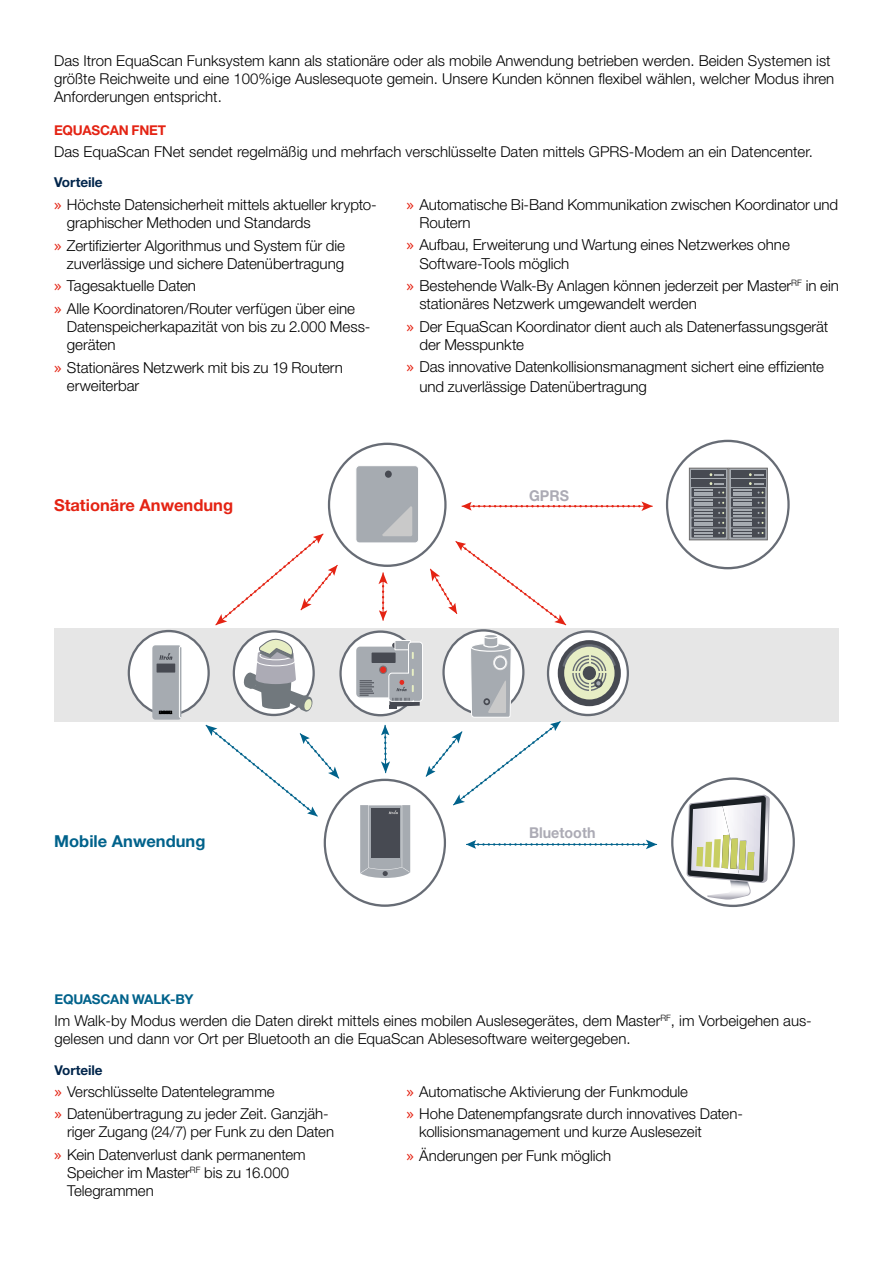
<style>
.page{position:relative;width:893px;height:1263px;background:#fff}
.page>*{position:absolute;margin:0;border:0;box-sizing:border-box;transform-origin:0 0}
.t1{font:700 16.5px "Helvetica Neue LT Std";color:#e42313}
.t2{font:700 16.5px "Helvetica Neue LT Std";color:#00628b}
.t3{font:300 15.15px/18.1px "Helvetica Neue LT Std";letter-spacing:-.005em;color:#000}
.t4{font:300 15px/18px "Helvetica Neue LT Std";color:#000}
.t5{font:700 15px "Helvetica Neue LT Std";color:#acabb5;scale:.95 1}
.t6{font:700 13.65px "Helvetica Neue LT Std";letter-spacing:-.01em;color:#00254b}
.t7{font:700 13.5px "Helvetica Neue LT Std";letter-spacing:-.015em;color:#00628b}
.t8{font:700 13.5px "Helvetica Neue LT Std";letter-spacing:-.015em;color:#e42313}
.t9{font:700 13.5px "Helvetica Neue LT Std";letter-spacing:-.01em;color:#00254b}
.s1{font-family:"Lucida Grande";font-weight:400;color:#e42313}
</style>
<div class="page">
<div style="left:54px;top:628px;width:785px;height:93px;background:#e6e6e6"></div>
<div style="left:328px;top:443px;width:119px;height:124px;border:2px solid #676c75;border-radius:50%"></div>
<svg style="left:462px;top:501px;width:191px;height:10px"></svg>
<div style="left:689px;top:468px;width:39px;height:72px;border:1px solid #706f6f"></div>
<svg style="left:691px;top:528px;width:35px;height:10px"></svg>
<div style="left:691px;top:518px;width:35px;height:9px;background:#474a52"></div>
<div style="left:691px;top:508px;width:35px;height:10px;background:#474a52"></div>
<div style="left:691px;top:498px;width:35px;height:9px;background:#474a52"></div>
<div style="left:691px;top:488px;width:35px;height:9px;background:#474a52"></div>
<div style="left:691px;top:479px;width:35px;height:8px;background:#474a52"></div>
<svg style="left:694px;top:482px;width:30px;height:54px"></svg>
<div style="left:691px;top:470px;width:35px;height:8px;background:#474a52"></div>
<svg style="left:710px;top:473px;width:14px;height:3px"></svg>
<div style="left:729px;top:468px;width:38px;height:72px;border:1px solid #706f6f"></div>
<svg style="left:731px;top:528px;width:34px;height:10px"></svg>
<div style="left:731px;top:518px;width:34px;height:9px;background:#474a52"></div>
<div style="left:731px;top:508px;width:34px;height:10px;background:#474a52"></div>
<div style="left:731px;top:498px;width:34px;height:9px;background:#474a52"></div>
<div style="left:731px;top:488px;width:34px;height:9px;background:#474a52"></div>
<div style="left:731px;top:479px;width:34px;height:8px;background:#474a52"></div>
<svg style="left:733px;top:482px;width:31px;height:54px"></svg>
<div style="left:731px;top:470px;width:34px;height:8px;background:#474a52"></div>
<svg style="left:749px;top:473px;width:14px;height:3px"></svg>
<div style="left:356px;top:466px;width:63px;height:77px;background:#a6abb1;border-radius:3px"></div>
<div style="left:355px;top:465px;width:64px;height:78px;border:1px solid #fff;border-radius:3px"></div>
<svg style="left:382px;top:506px;width:30px;height:30px"></svg>
<div style="left:385px;top:471px;width:7px;height:7px;background:#474a52;border-radius:50%"></div>
<div style="left:129px;top:631px;width:80px;height:84px;background:#fff;border-radius:50%"></div>
<div style="left:128px;top:630px;width:82px;height:86px;border:2px solid #676c75;border-radius:50%"></div>
<svg style="left:234px;top:631px;width:80px;height:84px"></svg>
<div style="left:233px;top:630px;width:82px;height:86px;border:2px solid #676c75;border-radius:50%"></div>
<svg style="left:243px;top:637px;width:70px;height:75px;background:#c0c2c3"></svg>
<div style="left:152px;top:645px;width:29px;height:75px;background:#a6abb1;border-radius:3px"></div>
<svg style="left:178px;top:645px;width:4px;height:74px"></svg>
<div style="left:157px;top:663px;width:18px;height:9px;background:#474a52"></div>
<svg style="left:159px;top:653px;width:13px;height:7px"></svg>
<svg style="left:159px;top:711px;width:13px;height:3px"></svg>
<hr style="left:484px;top:634px;width:14px;height:4px;background:#fdfdfd;border-radius:50%">
<div style="left:483px;top:634px;width:15px;height:5px;border:1px solid #fff;border-radius:50%"></div>
<svg style="left:430px;top:541px;width:136px;height:84px"></svg>
<div style="left:341px;top:632px;width:79px;height:83px;background:#fff;border-radius:50%"></div>
<div style="left:356px;top:647px;width:65px;height:50px;background:#a6abb1;border-radius:4px"></div>
<svg style="left:378px;top:572px;width:10px;height:49px"></svg>
<svg style="left:687px;top:795px;width:83px;height:104px"></svg>
<svg style="left:206px;top:725px;width:133px;height:91px"></svg>
<svg style="left:360px;top:635px;width:297px;height:243px"></svg>
<svg style="left:216px;top:534px;width:121px;height:91px"></svg>
<p class="t4" style="left:54px;top:51px;width:782px">Das Itron EquaScan Funksystem kann als stationäre oder als mobile Anwendung betrieben werden. Beiden Systemen ist größte Reichweite und eine 100%ige Auslesequote gemein. Unsere Kunden können flexibel wählen, welcher Modus ihren<br>Anforderungen entspricht.</p>
<p class="t8" style="left:54px;top:122px;width:114px">EQUASCAN FNET</p>
<p class="t4" style="left:54px;top:142px;width:760px">Das EquaScan FNet sendet regelmäßig und mehrfach verschlüsselte Daten mittels GPRS-Modem an ein Datencenter.</p>
<p class="t6" style="left:54px;top:174px;width:50px">Vorteile</p>
<p class="t3" style="left:67px;top:195px;width:311px;text-indent:-13px"><span class="s1">»</span> Höchste Datensicherheit mittels aktueller krypto&shy;graphischer Methoden und Standards</p>
<p class="t3" style="left:54px;top:236px;width:292px;text-align:right"><span class="s1">»</span> Zertifizierter Algorithmus und System für die zuverlässige und sichere Datenübertragung</p>
<p class="t3" style="left:54px;top:274px;width:302px;line-height:22.5px"><span class="s1">»</span> Tagesaktuelle Daten<br><span class="s1">»</span> Alle Koordinatoren/Router verfügen über eine</p>
<p class="t3" style="left:67px;top:317px;width:305px">Datenspeicherkapazität von bis zu 2.000 Mess&shy;geräten</p>
<p class="t3" style="left:67px;top:358px;width:277px;text-indent:-13px"><span class="s1">»</span> Stationäres Netzwerk mit bis zu 19 Routern erweiterbar</p>
<p class="t3" style="left:419px;top:195px;width:420px;text-indent:-13px"><span class="s1">»</span> Automatische Bi-Band Kommunikation zwischen Koordinator und<br>Routern</p>
<p class="t3" style="left:419px;top:236px;width:372px;text-indent:-13px"><span class="s1">»</span> Aufbau, Erweiterung und Wartung eines Netzwerkes ohne<br>Software-Tools möglich</p>
<p class="t3" style="left:419px;top:276px;width:421px;text-indent:-13px"><span class="s1">»</span> Bestehende Walk-By Anlagen können jederzeit per Master<sup>RF</sup> in ein stationäres Netzwerk umgewandelt werden</p>
<p class="t3" style="left:419px;top:317px;width:410px;text-indent:-13px"><span class="s1">»</span> Der EquaScan Koordinator dient auch als Datenerfassungsgerät der Messpunkte</p>
<p class="t3" style="left:419px;top:357px;width:406px;line-height:19.6px;text-indent:-13px"><span class="s1">»</span> Das innovative Datenkollisionsmanagment sichert eine effiziente und zuverlässige Datenübertragung</p>
<p class="t1" style="left:54px;top:495px;width:181px">Stationäre Anwendung</p>
<p class="t2" style="left:54px;top:831px;width:153px">Mobile Anwendung</p>
<p class="t5" style="left:529px;top:487px;width:44px">GPRS</p>
<p class="t5" style="left:529px;top:823px;width:71px">Bluetooth</p>
<p class="t7" style="left:54px;top:991px;width:140px">EQUASCAN WALK-BY</p>
<p class="t4" style="left:54px;top:1012px;width:759px">Im Walk-by Modus werden die Daten direkt mittels eines mobilen Auslesegerätes, dem Master<sup>RF</sup>, im Vorbeigehen aus&shy;gelesen und dann vor Ort per Bluetooth an die EquaScan Ablesesoftware weitergegeben.</p>
<p class="t9" style="left:54px;top:1062px;width:50px">Vorteile</p>
<p class="t4" style="left:54px;top:1080px;width:276px;line-height:22.2px"><span class="s1">»</span> Verschlüsselte Datentelegramme<br><span class="s1">»</span> Datenübertragung zu jeder Zeit. Ganzjäh-</p>
<p class="t4" style="left:54px;top:1121px;width:281px;line-height:22.2px;text-indent:13px">riger Zugang (24/7) per Funk zu den Daten <span class="s1">»</span> Kein Datenverlust dank permanentem</p>
<p class="t4" style="left:67px;top:1163px;width:224px">Speicher im Master<sup>RF</sup> bis zu 16.000<br>Telegrammen</p>
<p class="t4" style="left:407px;top:1080px;width:338px;line-height:22.2px"><span class="s1">»</span> Automatische Aktivierung der Funkmodule<br><span class="s1">»</span> Hohe Datenempfangsrate durch innovatives Daten-</p>
<p class="t4" style="left:406px;top:1120px;width:297px;line-height:23.7px;text-indent:13px">kollisionsmanagement und kurze Auslesezeit <span class="s1">»</span> Änderungen per Funk möglich</p>
</div>
